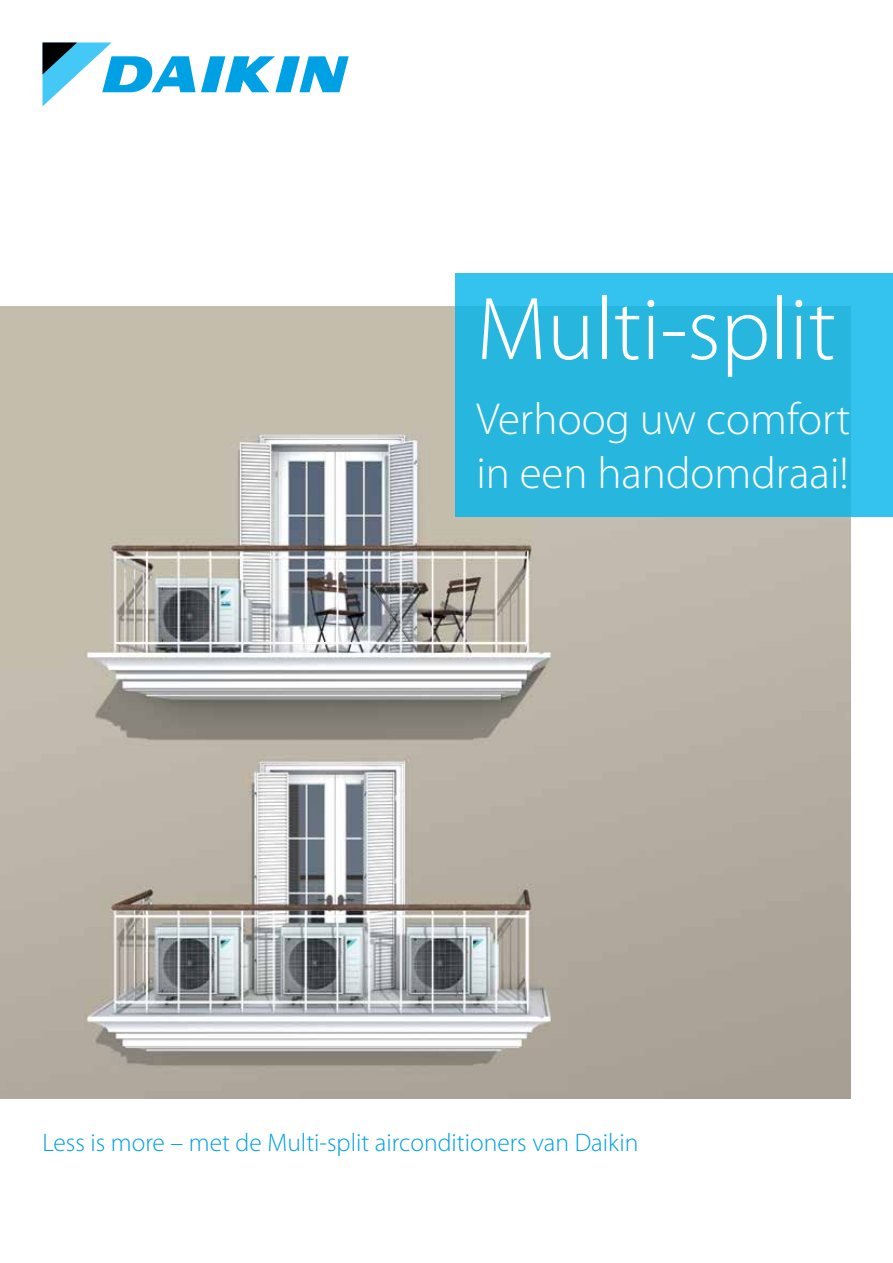
<style>
.page{position:relative;width:893px;height:1263px;background:#fff}
.page>*{position:absolute;margin:0;border:0;box-sizing:border-box;transform-origin:0 0}
.t1{font:300 90px "Myriad Pro";color:#fff}
.t2{font:300 45px/54px "Myriad Pro";color:#fff}
.t3{font:300 25.5px "Myriad Pro";color:#00a1e4}
</style>
<div class="page">
<img style="left:0;top:307px;width:850px;height:792px">
<svg style="left:455px;top:274px;width:438px;height:243px;fill:#27b6dd"></svg>
<svg style="left:43px;top:43px;width:306px;height:63px"></svg>
<h1 class="t1" style="left:476px;top:294px;width:361px">Multi-split</h1>
<h2 class="t2" style="left:476px;top:396px;width:376px">Verhoog uw comfort in een handomdraai!</h2>
<p class="t3" style="left:43px;top:1132px;width:597px">Less is more – met de Multi-split airconditioners van Daikin</p>
</div>
